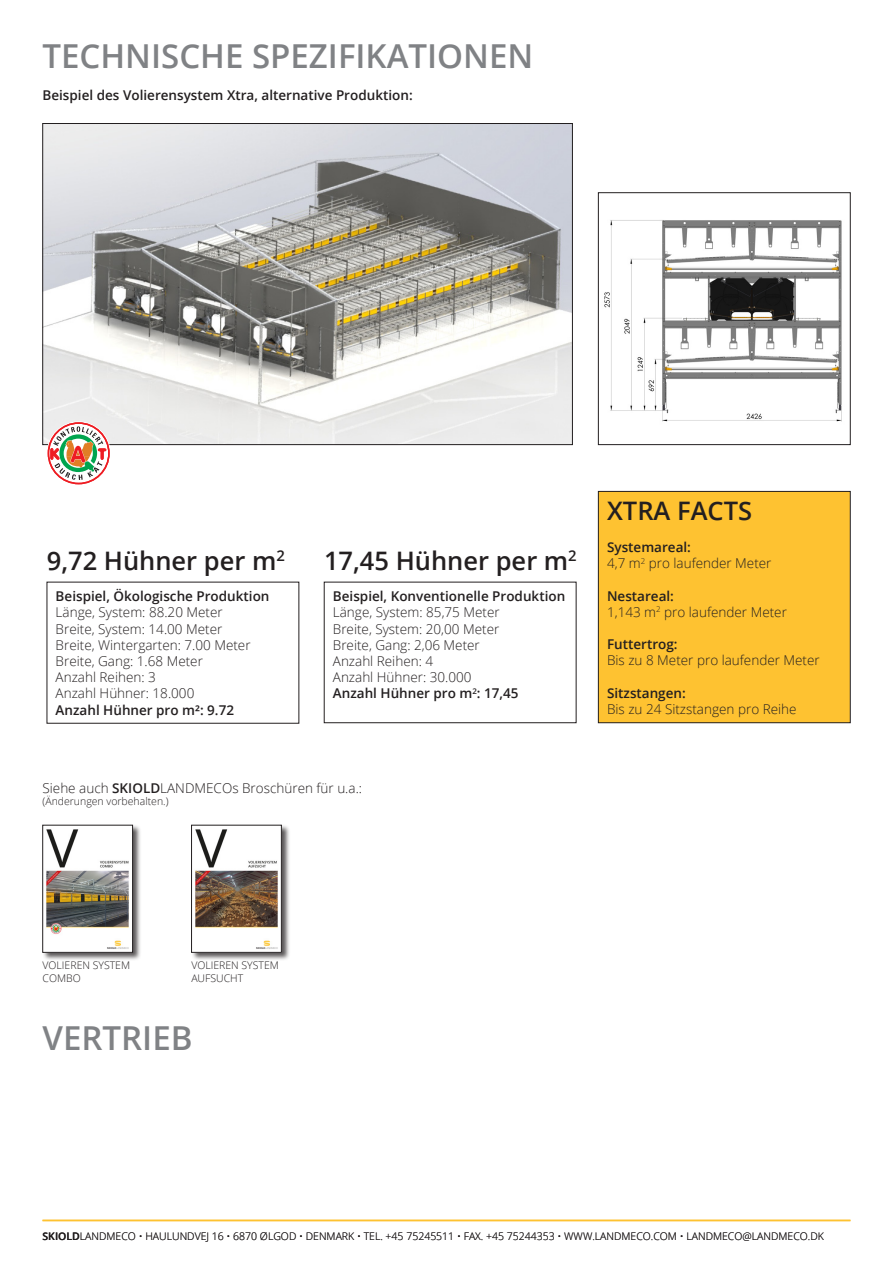
<style>
.page{position:relative;width:893px;height:1263px;background:#fff}
.page>*{position:absolute;margin:0;border:0;box-sizing:border-box;transform-origin:0 0}
.t1{font:600 33px "Open Sans";color:#808285}
.t2{font:600 25.5px "Open Sans";color:#231f20}
.t3{font:300 13.5px/16.2px "Open Sans";color:#231f20}
.t4{font:600 13.5px "Open Sans";color:#231f20}
.t5{font:300 10.5px/12.6px "Open Sans";color:#231f20}
.s1{font-weight:600}
</style>
<div class="page">
<img style="left:45px;top:125px;width:526px;height:318px">
<img style="left:604px;top:220px;width:238px;height:202px">
<div style="left:598px;top:192px;width:252px;height:253px;border:1px solid #231f20"></div>
<div style="left:47px;top:421px;width:64px;height:64px;border:3px solid #fff;border-radius:50%"></div>
<div style="left:48px;top:422px;width:62px;height:62px;border:2px solid #ee1d23;border-radius:50%"></div>
<svg style="left:50px;top:426px;width:56px;height:56px"></svg>
<hr style="left:43px;top:1220px;width:807px;height:1px;background:#fec231">
<div style="left:598px;top:491px;width:252px;height:232px;background:#fec231"></div>
<div style="left:598px;top:491px;width:252px;height:232px;border:1px solid #231f20"></div>
<div style="left:324px;top:582px;width:252px;height:141px;border:1px solid #231f20"></div>
<div style="left:191px;top:824px;width:99px;height:137px;background:#231f20;opacity:.75"></div>
<img style="left:193px;top:827px;width:87px;height:123px">
<div style="left:191px;top:825px;width:91px;height:127px;border:1px solid #231f20"></div>
<div style="left:42px;top:824px;width:99px;height:137px;background:#231f20;opacity:.75"></div>
<img style="left:45px;top:827px;width:86px;height:123px">
<div style="left:43px;top:825px;width:90px;height:127px;border:1px solid #231f20"></div>
<h1 class="t1" style="left:43px;top:33px;width:492px">TECHNISCHE SPEZIFIKATIONEN</h1>
<p class="t4" style="left:43px;top:85px;width:372px">Beispiel des Volierensystem Xtra, alternative Produktion:</p>
<h2 class="t2" style="left:47px;top:543px;width:240px">9,72 Hühner per m<sup>2</sup></h2>
<p class="t4" style="left:56px;top:587px;width:215px">Beispiel, Ökologische Produktion</p>
<p class="t3" style="left:56px;top:604px;width:196px">Länge, System: 88.20 Meter<br>Breite, System: 14.00 Meter<br>Breite, Wintergarten: 7.00 Meter<br>Breite, Gang: 1.68 Meter<br>Anzahl Reihen: 3<br>Anzahl Hühner: 18.000</p>
<p class="t4" style="left:56px;top:700px;width:180px">Anzahl Hühner pro m²: 9.72</p>
<h2 class="t2" style="left:324px;top:543px;width:254px">17,45 Hühner per m<sup>2</sup></h2>
<p class="t4" style="left:333px;top:587px;width:234px">Beispiel, Konventionelle Produktion</p>
<p class="t3" style="left:333px;top:604px;width:187px">Länge, System: 85,75 Meter<br>Breite, System: 20,00 Meter<br>Breite, Gang: 2,06 Meter<br>Anzahl Reihen: 4<br>Anzahl Hühner: 30.000<br><span class="s1">Anzahl Hühner pro m</span><sup>2</sup><span class="s1">: 17,45</span></p>
<p class="t3" style="left:43px;top:779px;width:321px">Siehe auch <span class="s1">SKIOLD</span>LANDMECOs Broschüren für u.a.:</p>
<p class="t5" style="left:43px;top:795px;width:128px">(Änderungen vorbehalten.)</p>
<h2 class="t2" style="left:607px;top:493px;width:147px">XTRA FACTS</h2>
<p class="t3" style="left:607px;top:539px;width:166px"><span class="s1">Systemareal:<br></span>4,7 m<sup>2</sup> pro laufender Meter</p>
<p class="t3" style="left:607px;top:587px;width:181px"><span class="s1">Nestareal:<br></span>1,143 m<sup>2</sup> pro laufender Meter</p>
<p class="t4" style="left:607px;top:635px;width:72px">Futtertrog:</p>
<p class="t3" style="left:607px;top:652px;width:214px">Bis zu 8 Meter pro laufender Meter</p>
<p class="t4" style="left:607px;top:684px;width:80px">Sitzstangen:</p>
<p class="t3" style="left:607px;top:701px;width:191px">Bis zu 24 Sitzstangen pro Reihe</p>
<p class="t5" style="left:43px;top:959px;width:89px">VOLIEREN SYSTEM<br>COMBO</p>
<p class="t5" style="left:191px;top:959px;width:89px">VOLIEREN SYSTEM<br>AUFSUCHT</p>
<h1 class="t1" style="left:43px;top:1015px;width:152px">VERTRIEB</h1>
<p class="t5" style="left:43px;top:1229px;width:783px"><span class="s1">SKIOLD</span>LANDMECO • HAULUNDVEJ 16 • 6870 ØLGOD • DENMARK • TEL. +45 75245511 • FAX. +45 75244353 • WWW.LANDMECO.COM • LANDMECO@LANDMECO.DK</p>
</div>
